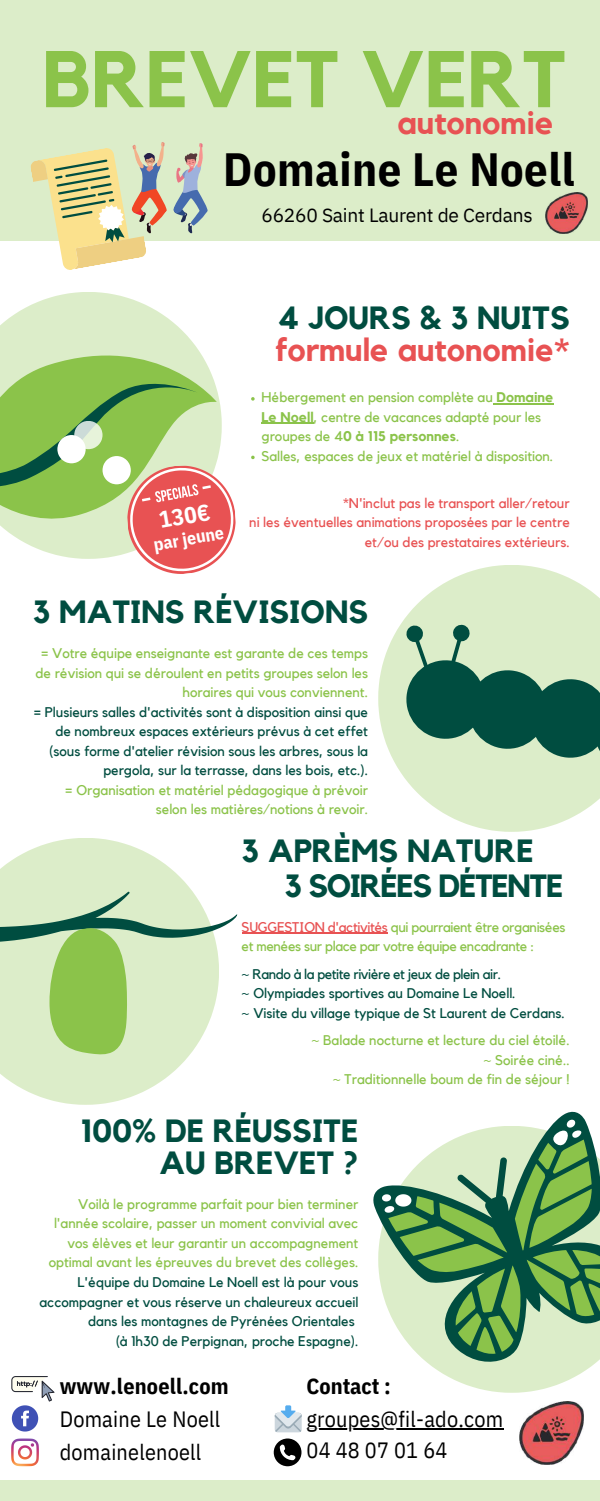
<style>
.page{position:relative;width:600px;height:1501px;background:#fff}
.page>*{position:absolute;margin:0;border:0;box-sizing:border-box;transform-origin:0 0}
.t1{font:700 79.2px "Kollektif";color:#8bc34a}
.t2{font:700 46.5px "IBM Plex Sans Cond";letter-spacing:.01em;color:#000}
.t3{font:700 32px/31.5px "Kollektif";color:#004d40;text-align:right}
.t4{font:700 32px/34.5px "Kollektif";letter-spacing:-.04em;color:#004d40}
.t5{font:700 32px "Kollektif";color:#e85253}
.t6{font:700 23.1px "IBM Plex Sans Cond";color:#fff}
.t7{font:22.1px/33px "IBM Plex Sans Cond";letter-spacing:.01em;color:#000}
.t8{font:700 22.1px "IBM Plex Sans Cond";letter-spacing:.01em;color:#000}
.t9{font:19.1px "IBM Plex Sans";letter-spacing:-.01em;color:#000}
.t10{font:700 17.8px "IBM Plex Sans Cond";color:#fff}
.t11{font:14px/19.5px "Kollektif";color:#8bc34a;text-align:right}
.t12{font:14px/19.5px "Kollektif";color:#004d40}
.t13{font:14px/19.5px "Kollektif";color:#e85253;text-align:right}
.t14{font:14px/19.5px "Kollektif";letter-spacing:-.025em;color:#8bc34a}
.s1{font-weight:700}
.s2{font-weight:700;color:#004d40}
.s3{color:#004d40}
.s4{color:#e85253}
</style>
<div class="page">
<div style="left:0;top:0;width:600px;height:241px;background:#dcedc9"></div>
<svg style="left:251px;top:397px;width:4px;height:3px"></svg>
<hr style="left:497px;top:403px;width:56px;height:1px;background:#8bc34a">
<hr style="left:261px;top:422px;width:53px;height:1px;background:#8bc34a">
<svg style="left:251px;top:455px;width:4px;height:4px"></svg>
<svg style="left:198px;top:350px;width:24px;height:71px;fill:#dcedc9"></svg>
<svg style="left:0;top:292px;width:198px;height:263px;background:#b2d591"></svg>
<svg style="left:378px;top:565px;width:222px;height:266px;fill:#dcedc9"></svg>
<svg style="left:0;top:1042px;width:199px;height:62px;fill:#dcedc9"></svg>
<svg style="left:460px;top:1382px;width:104px;height:10px"></svg>
<svg style="left:0;top:838px;width:238px;height:204px;fill:#dcedc9"></svg>
<svg style="left:49px;top:927px;width:78px;height:127px;background:#94c75e"></svg>
<svg style="left:373px;top:1111px;width:222px;height:271px"></svg>
<svg style="left:405px;top:1129px;width:195px;height:234px;background:#89b581"></svg>
<svg style="left:550px;top:1117px;width:34px;height:31px"></svg>
<svg style="left:382px;top:1172px;width:127px;height:119px;background:#70a370"></svg>
<div style="left:0;top:1479px;width:600px;height:21px;background:#dcedc9"></div>
<svg style="left:405px;top:623px;width:195px;height:150px;background:#74a188"></svg>
<img style="left:545px;top:192px;width:42px;height:41px">
<svg style="left:11px;top:1438px;width:28px;height:27px"></svg>
<svg style="left:11px;top:1376px;width:44px;height:55px"></svg>
<svg style="left:30px;top:142px;width:178px;height:128px"></svg>
<hr style="left:242px;top:932px;width:146px;height:1px;background:#e85253">
<svg style="left:57px;top:421px;width:179px;height:153px"></svg>
<svg style="left:275px;top:1405px;width:27px;height:26px"></svg>
<svg style="left:274px;top:1438px;width:27px;height:27px"></svg>
<img style="left:519px;top:1401px;width:64px;height:62px">
<hr style="left:307px;top:1428px;width:74px;height:1px;background:#000">
<hr style="left:381px;top:1428px;width:122px;height:1px;background:#000">
<h1 class="t1" style="left:42px;top:43px;width:525px">BREVET VERT</h1>
<h3 class="t5" style="left:398px;top:108px;width:158px">autonomie</h3>
<h2 class="t2" style="left:223px;top:138px;width:353px">Domaine Le Noell</h2>
<h3 class="t9" style="left:261px;top:202px;width:273px">66260 Saint Laurent de Cerdans</h3>
<h3 class="t6" style="left:157px;top:505px;width:53px;rotate:-10deg">130€</h3>
<p class="t10" style="left:152px;top:533px;width:73px;rotate:-10deg">par jeune</p>
<h3 class="t3" style="left:278px;top:303px;width:294px">4 JOURS &amp; 3 NUITS</h3>
<h3 class="t5" style="left:276px;top:335px;width:296px">formule autonomie*</h3>
<p class="t11" style="left:261px;top:388px;width:294px;text-align:left">Hébergement en pension complète au <span class="s1">Domaine Le Noell</span>, centre de vacances adapté pour les groupes de 4<span class="s1">0 à 115 personnes</span>.<br>Salles, espaces de jeux et matériel à disposition.</p>
<p class="t13" style="left:249px;top:493px;width:322px">*N'inclut pas le transport aller/retour<br>ni les éventuelles animations proposées par le centre et/ou des prestataires extérieurs.</p>
<h3 class="t3" style="left:33px;top:597px;width:337px">3 MATINS RÉVISIONS</h3>
<p class="t11" style="left:34px;top:644px;width:336px"><span class="s1">=</span> Votre équipe enseignante est garante de ces temps de révision qui se déroulent en petits groupes selon les horaires qui vous conviennent.<br><span class="s2">=</span> <span class="s3">Plusieurs salles d'activités sont à disposition ainsi que de nombreux espaces extérieurs prévus à cet effet (sous forme d'atelier révision sous les arbres, sous la pergola, sur la terrasse, dans les bois, etc.).<br></span><span class="s1">=</span> Organisation et matériel pédagogique à prévoir selon les matières/notions à revoir.</p>
<h3 class="t4" style="left:285px;top:834px;width:280px;text-indent:-43px">3 APRÈMS NATURE<br>3 SOIRÉES DÉTENTE</h3>
<p class="t14" style="left:242px;top:917px;width:325px"><span class="s4">SUGGESTION d'activités</span> qui pourraient être organisées et menées sur place par votre équipe encadrante :</p>
<p class="t12" style="left:242px;top:964px;width:325px">~ Rando à la petite rivière et jeux de plein air.<br>~ Olympiades sportives au Domaine Le Noell.<br>~ Visite du village typique de St Laurent de Cerdans.</p>
<p class="t11" style="left:312px;top:1031px;width:260px">~ Balade nocturne et lecture du ciel étoilé. ~ Soirée ciné..<br>~ Traditionnelle boum de fin de séjour !</p>
<h3 class="t3" style="left:80px;top:1116px;width:280px">100% DE RÉUSSITE<br>AU BREVET ?</h3>
<p class="t11" style="left:49px;top:1194px;width:311px">Voilà le programme parfait pour bien terminer l'année scolaire, passer un moment convivial avec vos élèves et leur garantir un accompagnement optimal avant les épreuves du brevet des collèges.</p>
<p class="t12" style="left:40px;top:1272px;width:320px;text-align:right">L'équipe du Domaine Le Noell est là pour vous accompagner et vous réserve un chaleureux accueil dans les montagnes de Pyrénées Orientales<br>(à 1h30 de Perpignan, proche Espagne).</p>
<h3 class="t8" style="left:60px;top:1370px;width:171px">www.lenoell.com</h3>
<h3 class="t7" style="left:60px;top:1401px;width:162px">Domaine Le Noell domainelenoell</h3>
<h3 class="t8" style="left:307px;top:1370px;width:86px">Contact :</h3>
<h3 class="t7" style="left:307px;top:1402px;width:198px;line-height:30.8px">groupes@fil-ado.com<br>04 48 07 01 64</h3>
</div>
